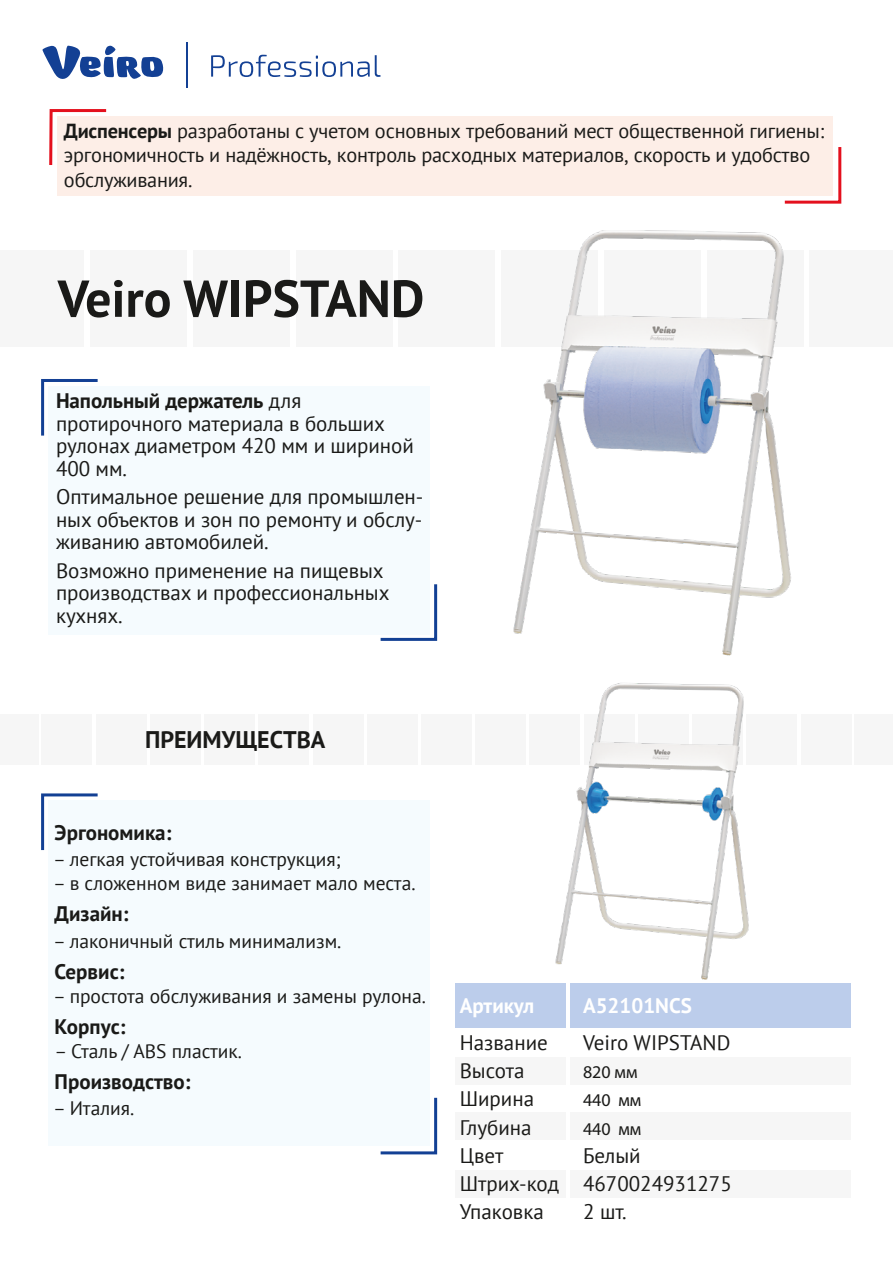
<style>
.page{position:relative;width:893px;height:1263px;background:#fff}
.page>*{position:absolute;margin:0;border:0;box-sizing:border-box;transform-origin:0 0}
.t1{font:700 51.9px "PT Sans";color:#1a1a18}
.t2{font:700 24px "PT Sans";color:#1a1a18}
.t3{font:21px/22.5px "PT Sans";letter-spacing:-.005em;color:#1a1a18}
.t4{font:700 21px "PT Sans";color:#1a1a18}
.t5{font:700 21px "PT Sans";color:#fff}
.t6{font:20.25px/24.3px "PT Sans";letter-spacing:-.01em;color:#1a1a18}
.t7{font:19.5px "PT Sans";color:#1a1a18}
.t8{font:18px "Myriad Pro";color:#1a1a18}
.s1{font-weight:700}
</style>
<div class="page">
<div style="left:0;top:250px;width:84px;height:96px;background:#f6f6f6"></div>
<div style="left:90px;top:250px;width:97px;height:96px;background:#f6f6f6"></div>
<div style="left:193px;top:250px;width:96px;height:96px;background:#f6f6f6"></div>
<div style="left:296px;top:250px;width:96px;height:96px;background:#f6f6f6"></div>
<div style="left:399px;top:250px;width:96px;height:96px;background:#f6f6f6"></div>
<div style="left:501px;top:250px;width:97px;height:96px;background:#f6f6f6"></div>
<div style="left:707px;top:250px;width:97px;height:96px;background:#f6f6f6"></div>
<div style="left:810px;top:250px;width:83px;height:96px;background:#f6f6f6"></div>
<div style="left:0;top:714px;width:38px;height:50px;background:#f6f6f6"></div>
<div style="left:41px;top:714px;width:51px;height:50px;background:#f6f6f6"></div>
<div style="left:96px;top:714px;width:50px;height:50px;background:#f6f6f6"></div>
<div style="left:150px;top:714px;width:51px;height:50px;background:#f6f6f6"></div>
<div style="left:204px;top:714px;width:51px;height:50px;background:#f6f6f6"></div>
<div style="left:258px;top:714px;width:51px;height:50px;background:#f6f6f6"></div>
<div style="left:313px;top:714px;width:50px;height:50px;background:#f6f6f6"></div>
<div style="left:367px;top:714px;width:51px;height:50px;background:#f6f6f6"></div>
<div style="left:421px;top:714px;width:51px;height:50px;background:#f6f6f6"></div>
<div style="left:475px;top:714px;width:51px;height:50px;background:#f6f6f6"></div>
<div style="left:530px;top:714px;width:50px;height:50px;background:#f6f6f6"></div>
<div style="left:746px;top:714px;width:51px;height:50px;background:#f6f6f6"></div>
<div style="left:801px;top:714px;width:50px;height:50px;background:#f6f6f6"></div>
<div style="left:855px;top:714px;width:38px;height:50px;background:#f6f6f6"></div>
<img style="left:513px;top:230px;width:278px;height:426px">
<img style="left:555px;top:683px;width:194px;height:297px">
<svg style="left:211px;top:55px;width:170px;height:22px"></svg>
<svg style="left:42px;top:46px;width:122px;height:33px"></svg>
<hr style="left:186px;top:43px;width:2px;height:45px;background:#134094">
<div style="left:49px;top:386px;width:381px;height:248px;background:#f5fbfe"></div>
<svg style="left:41px;top:379px;width:57px;height:57px"></svg>
<svg style="left:380px;top:584px;width:58px;height:57px"></svg>
<svg style="left:49px;top:109px;width:58px;height:59px"></svg>
<svg style="left:784px;top:147px;width:58px;height:57px"></svg>
<div style="left:58px;top:116px;width:775px;height:80px;background:#fdeee7"></div>
<div style="left:48px;top:800px;width:381px;height:345px;background:#f5fbfe"></div>
<svg style="left:41px;top:793px;width:57px;height:58px"></svg>
<svg style="left:380px;top:1097px;width:58px;height:58px"></svg>
<div style="left:455px;top:983px;width:111px;height:45px;background:#bccdeb"></div>
<div style="left:570px;top:983px;width:280px;height:45px;background:#bccdeb"></div>
<div style="left:455px;top:1057px;width:111px;height:27px;background:#f6f6f6"></div>
<div style="left:570px;top:1057px;width:280px;height:27px;background:#f6f6f6"></div>
<div style="left:455px;top:1112px;width:111px;height:28px;background:#f6f6f6"></div>
<div style="left:570px;top:1112px;width:280px;height:28px;background:#f6f6f6"></div>
<div style="left:455px;top:1170px;width:111px;height:28px;background:#f6f6f6"></div>
<div style="left:570px;top:1170px;width:280px;height:28px;background:#f6f6f6"></div>
<p class="t6" style="left:64px;top:118px;width:762px"><span class="s1">Диспенсеры</span> разработаны с учетом основных требований мест общественной гигиены: эргономичность и надёжность, контроль расходных материалов, скорость и удобство обслуживания.</p>
<h1 class="t1" style="left:58px;top:264px;width:368px">Veiro WIPSTAND</h1>
<p class="t3" style="left:56px;top:389px;width:359px"><span class="s1">Напольный держатель</span> для протирочного материала в больших рулонах диаметром 420 мм и шириной<br>400 мм.</p>
<p class="t3" style="left:56px;top:485px;width:369px;text-align:justify">Оптимальное решение для промышлен&shy;ных объектов и зон по ремонту и обслу&shy;живанию автомобилей.</p>
<p class="t3" style="left:56px;top:559px;width:335px">Возможно применение на пищевых производствах и профессиональных кухнях.</p>
<p class="t2" style="left:145px;top:723px;width:182px">ПРЕИМУЩЕСТВА</p>
<p class="t4" style="left:55px;top:818px;width:118px">Эргономика:</p>
<p class="t7" style="left:53px;top:846px;width:289px">– легкая устойчивая конструкция;</p>
<p class="t7" style="left:53px;top:870px;width:364px">– в сложенном виде занимает мало места.</p>
<p class="t4" style="left:55px;top:900px;width:75px">Дизайн:</p>
<p class="t7" style="left:53px;top:928px;width:290px">– лаконичный стиль минимализм.</p>
<p class="t4" style="left:55px;top:957px;width:71px">Сервис:</p>
<p class="t7" style="left:53px;top:983px;width:374px">– простота обслуживания и замены рулона.</p>
<p class="t4" style="left:55px;top:1013px;width:72px">Корпус:</p>
<p class="t7" style="left:55px;top:1038px;width:189px">– Сталь / ABS пластик.</p>
<p class="t4" style="left:55px;top:1068px;width:137px">Производство:</p>
<p class="t7" style="left:53px;top:1096px;width:83px">– Италия.</p>
<p class="t5" style="left:460px;top:992px;width:76px">Артикул</p>
<p class="t5" style="left:583px;top:992px;width:110px">A52101NCS</p>
<p class="t3" style="left:460px;top:1031px;width:90px">Название</p>
<p class="t3" style="left:583px;top:1031px;width:149px">Veiro WIPSTAND</p>
<p class="t3" style="left:460px;top:1059px;width:66px">Высота</p>
<p class="t8" style="left:583px;top:1061px;width:56px">820 мм</p>
<p class="t3" style="left:460px;top:1087px;width:76px">Ширина</p>
<p class="t8" style="left:583px;top:1089px;width:60px">440 мм</p>
<p class="t3" style="left:460px;top:1115px;width:73px">Глубина</p>
<p class="t8" style="left:583px;top:1117px;width:60px">440 мм</p>
<p class="t3" style="left:460px;top:1144px;width:45px">Цвет</p>
<p class="t3" style="left:460px;top:1141px;width:274px;line-height:28.2px;text-indent:123px">Белый<br>Штрих-код 4670024931275<br>Упаковка</p>
<p class="t3" style="left:583px;top:1200px;width:45px">2 шт.</p>
</div>
